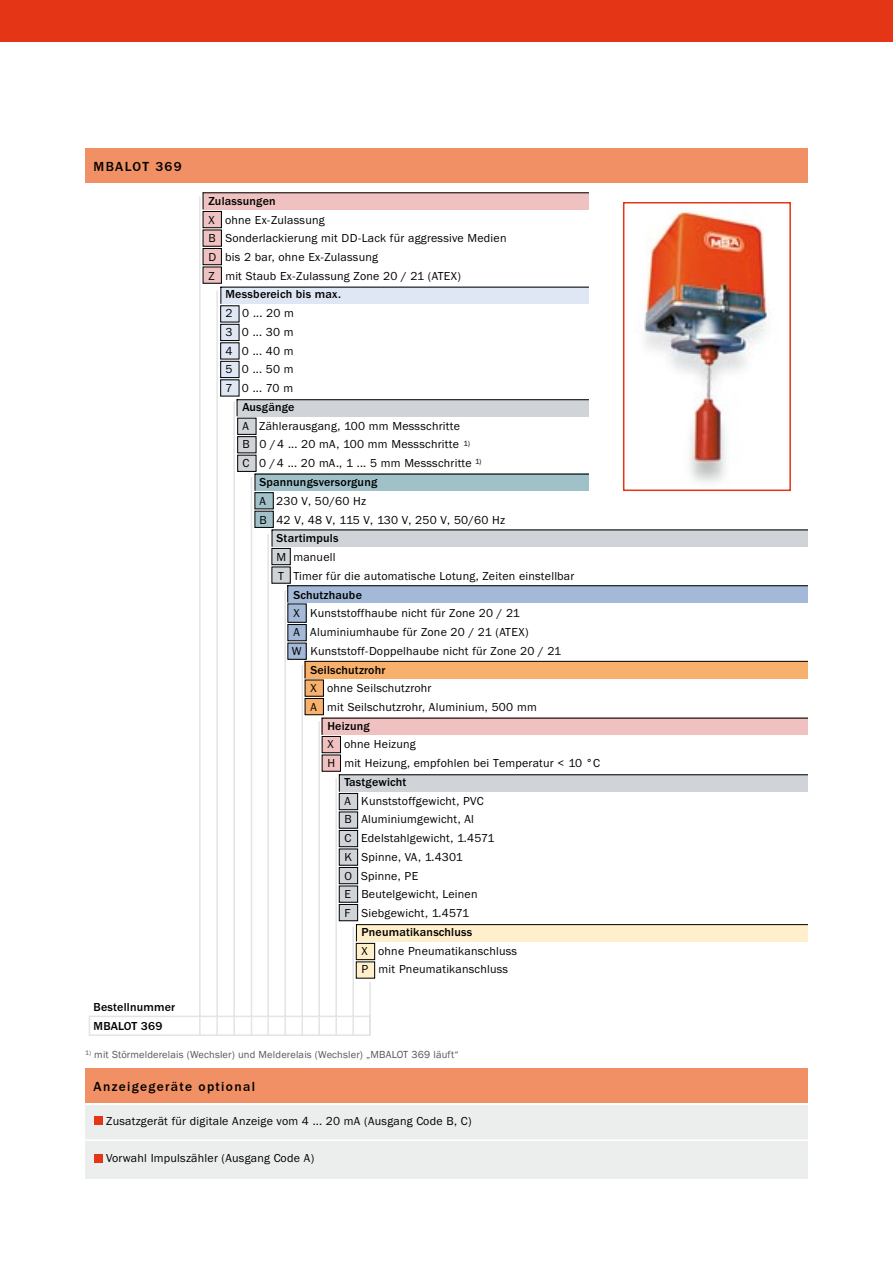
<style>
.page{position:relative;width:893px;height:1263px;background:#fff}
.page>*{position:absolute;margin:0;border:0;box-sizing:border-box;transform-origin:0 0}
.t1{font:500 13.5px "SICK Franklin";letter-spacing:.1em;color:#000}
.t2{font:12px/18.8px "SICK Franklin";letter-spacing:.02em;color:#000}
.t3{font:500 12px/18.8px "SICK Franklin";letter-spacing:.02em;color:#000}
.t4{font:10.5px "SICK Franklin";letter-spacing:.015em;color:#58585a}
</style>
<div class="page">
<div style="left:272px;top:530px;width:536px;height:17px;background:#d0d4d8"></div>
<div style="left:255px;top:474px;width:334px;height:17px;background:#a0c1c8"></div>
<div style="left:237px;top:399px;width:352px;height:17px;background:#d0d4d8"></div>
<div style="left:357px;top:924px;width:451px;height:17px;background:#ffefcb"></div>
<div style="left:356px;top:943px;width:19px;height:17px;background:#ffefcb"></div>
<div style="left:356px;top:943px;width:19px;height:17px;border:1px solid #000"></div>
<div style="left:356px;top:962px;width:19px;height:16px;background:#ffefcb"></div>
<div style="left:356px;top:961px;width:19px;height:17px;border:1px solid #000"></div>
<div style="left:339px;top:774px;width:469px;height:17px;background:#d0d4d8"></div>
<div style="left:305px;top:661px;width:503px;height:17px;background:#f7b16c"></div>
<div style="left:287px;top:585px;width:521px;height:17px;background:#a3b9d7"></div>
<div style="left:322px;top:718px;width:486px;height:17px;background:#efc2c1"></div>
<svg style="left:89px;top:196px;width:283px;height:840px"></svg>
<div style="left:85px;top:1105px;width:723px;height:73px;background:#eceded"></div>
<hr style="left:85px;top:1139px;width:723px;height:2px;background:#fff">
<div style="left:94px;top:1116px;width:8px;height:8px;background:#e53517"></div>
<div style="left:94px;top:1154px;width:8px;height:8px;background:#e53517"></div>
<svg style="left:202px;top:192px;width:387px;height:112px"></svg>
<hr style="left:237px;top:399px;width:352px;height:1px;background:#000">
<svg style="left:237px;top:400px;width:1px;height:16px"></svg>
<hr style="left:255px;top:474px;width:334px;height:1px;background:#000">
<svg style="left:255px;top:475px;width:1px;height:16px"></svg>
<hr style="left:272px;top:530px;width:536px;height:1px;background:#000">
<svg style="left:272px;top:531px;width:1px;height:16px"></svg>
<hr style="left:287px;top:585px;width:521px;height:1px;background:#000">
<svg style="left:287px;top:585px;width:1px;height:17px"></svg>
<hr style="left:339px;top:774px;width:469px;height:1px;background:#000">
<svg style="left:339px;top:775px;width:1px;height:17px"></svg>
<hr style="left:356px;top:924px;width:452px;height:1px;background:#000">
<svg style="left:356px;top:925px;width:1px;height:16px"></svg>
<hr style="left:322px;top:718px;width:486px;height:1px;background:#000">
<svg style="left:322px;top:719px;width:1px;height:16px"></svg>
<hr style="left:305px;top:661px;width:503px;height:1px;background:#000">
<svg style="left:305px;top:662px;width:1px;height:16px"></svg>
<div style="left:0;top:0;width:893px;height:64px;background:#e53517"></div>
<div style="left:0;top:43px;width:893px;height:59px;background:#fff"></div>
<div style="left:85px;top:149px;width:723px;height:34px;background:#f09064"></div>
<img style="left:644px;top:211px;width:123px;height:272px">
<div style="left:623px;top:202px;width:168px;height:289px;border:2px solid #e53517"></div>
<div style="left:85px;top:1069px;width:723px;height:34px;background:#f09064"></div>
<p class="t1" style="left:94px;top:158px;width:90px">MBALOT 369</p>
<p class="t3" style="left:94px;top:998px;width:83px">Bestellnummer<br>MBALOT 369</p>
<p class="t3" style="left:208px;top:192px;width:69px">Zulassungen</p>
<p class="t2" style="left:208px;top:210px;width:300px">X ohne Ex-Zulassung<br>B Sonderlackierung mit DD-Lack für aggressive Medien D bis 2 bar, ohne Ex-Zulassung<br>Z mit Staub Ex-Zulassung Zone 20 / 21 (ATEX)</p>
<p class="t3" style="left:225px;top:285px;width:117px">Messbereich bis max.</p>
<p class="t2" style="left:225px;top:304px;width:70px;text-align:justify">2 0 ... 20 m 3 0 ... 30 m 4 0 ... 40 m 5 0 ... 50 m 7 0 ... 70 m</p>
<p class="t3" style="left:242px;top:398px;width:54px">Ausgänge</p>
<p class="t2" style="left:242px;top:416px;width:219px">A Zählerausgang, 100 mm Messschritte</p>
<p class="t2" style="left:242px;top:435px;width:229px">B 0 /4 ... 20 mA, 100 mm Messschritte <sup>1)</sup></p>
<p class="t2" style="left:242px;top:454px;width:241px">C 0 /4 ... 20 mA., 1 ... 5 mm Messschritte <sup>1)</sup></p>
<p class="t3" style="left:259px;top:473px;width:119px">Spannungsversorgung</p>
<p class="t2" style="left:259px;top:492px;width:247px">A 230 V, 50/60 Hz<br>B 42 V, 48 V, 115 V, 130 V, 250 V, 50/60 Hz</p>
<p class="t3" style="left:276px;top:529px;width:64px">Startimpuls</p>
<p class="t2" style="left:293px;top:548px;width:283px;text-indent:-17px">M manuell<br>Timer für die automatische Lotung, Zeiten einstellbar</p>
<p class="t3" style="left:293px;top:585px;width:70px">Schutzhaube</p>
<p class="t2" style="left:293px;top:604px;width:228px">X Kunststoffhaube nicht für Zone 20 / 21</p>
<p class="t2" style="left:293px;top:623px;width:237px">A Aluminiumhaube für Zone 20 / 21 (ATEX)</p>
<p class="t2" style="left:310px;top:641px;width:252px">Kunststoff-Doppelhaube nicht für Zone 20 / 21</p>
<p class="t3" style="left:310px;top:660px;width:77px">Seilschutzrohr</p>
<p class="t2" style="left:310px;top:679px;width:228px">X ohne Seilschutzrohr<br>A mit Seilschutzrohr, Aluminium, 500 mm</p>
<p class="t3" style="left:327px;top:716px;width:44px">Heizung</p>
<p class="t2" style="left:327px;top:735px;width:274px">X ohne Heizung<br>H mit Heizung, empfohlen bei Temperatur &lt; 10 °C</p>
<p class="t3" style="left:344px;top:773px;width:63px">Tastgewicht</p>
<p class="t2" style="left:344px;top:791px;width:151px">A Kunststoffgewicht, PVC<br>B Aluminiumgewicht, Al<br>C Edelstahlgewicht, 1.4571<br>K Spinne, VA, 1.4301<br>O Spinne, PE<br>E Beutelgewicht, Leinen<br>F Siebgewicht, 1.4571</p>
<p class="t3" style="left:361px;top:923px;width:112px">Pneumatikanschluss</p>
<p class="t2" style="left:361px;top:941px;width:157px">X ohne Pneumatikanschluss<br>P mit Pneumatikanschluss</p>
<p class="t2" style="left:278px;top:566px;width:7px">T</p>
<p class="t2" style="left:292px;top:642px;width:11px">W</p>
<p class="t4" style="left:85px;top:1048px;width:375px"><sup>1)</sup> mit Störmelderelais (Wechsler) und Melderelais (Wechsler) „MBALOT 369 läuft“</p>
<p class="t1" style="left:94px;top:1078px;width:163px">Anzeigegeräte optional</p>
<p class="t2" style="left:106px;top:1111px;width:367px">Zusatzgerät für digitale Anzeige vom 4 ... 20 mA (Ausgang Code B, C)</p>
<p class="t2" style="left:106px;top:1149px;width:210px">Vorwahl Impulszähler (Ausgang Code A)</p>
</div>
